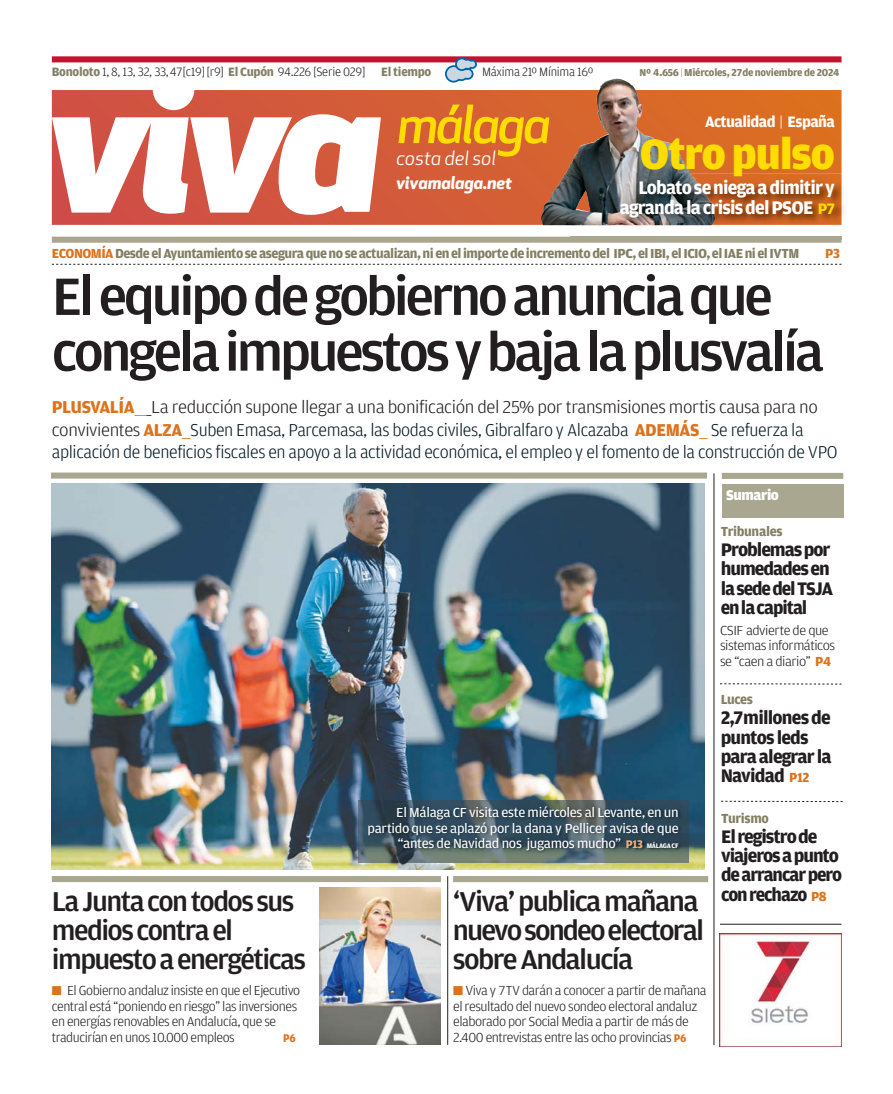
<style>
.page{position:relative;width:893px;height:1094px;background:#fff}
.page>*{position:absolute;margin:0;border:0;box-sizing:border-box;transform-origin:0 0}
.t1{font:500 55.65px/55.7px "Amplitude";letter-spacing:-.06em;color:#231f20;scale:1.05 1}
.t2{font:italic 500 51.45px "Apex New";letter-spacing:-.045em;color:#fd0}
.t3{font:900 45px "Amplitude";letter-spacing:-.025em;color:#fd0}
.t4{font:500 28.95px/29px "Amplitude";letter-spacing:-.055em;color:#231f20;scale:1.05 1}
.t5{font:500 28.95px/29px "Amplitude";letter-spacing:-.055em;color:#231f20}
.t6{font:700 19.35px/19.4px "Amplitude";letter-spacing:-.055em;color:#231f20}
.t7{font:700 19.35px/19.4px "Amplitude";letter-spacing:-.045em;color:#fff;text-align:right}
.t8{font:italic 19.35px "Apex New";letter-spacing:-.005em;color:#fff}
.t9{font:300 18.15px/22.2px "Amplitude";letter-spacing:-.02em;color:#051922}
.t10{font:italic 700 17.1px "Apex New";letter-spacing:-.005em;color:#fff}
.t11{font:700 16.05px "Amplitude";letter-spacing:-.035em;color:#fff}
.t12{font:900 15px "Amplitude";letter-spacing:-.025em;color:#fff}
.t13{font:300 13.95px/15.5px "Amplitude";letter-spacing:-.035em;color:#231f20}
.t14{font:700 13.95px "Amplitude";letter-spacing:-.035em;color:#827f64}
.t15{font:13.95px/15.5px "Amplitude";letter-spacing:-.025em;color:#fff;text-align:right;scale:1.05 1}
.t16{font:300 13.95px/15.5px "Amplitude";letter-spacing:-.035em;color:#231f20;scale:1.05 1}
.t17{font:700 13.95px "Amplitude";color:#dc721c}
.t18{font:300 12.9px "Amplitude";letter-spacing:-.02em;color:#231f20}
.t19{font:700 11.85px "Amplitude";color:#dc721c;scale:.93 1}
.t20{font:700 10.65px "Amplitude";letter-spacing:-.025em;color:#827f64}
.s1{font-weight:700;color:#827f64}
.s2{font-weight:300}
.s3{font-size:16.05px;color:#fd0}
.s4{color:#dc721c}
.s5{font-weight:700;color:#dc721c}
.s6{color:#231f20}
.s7{font-weight:700;font-size:11.85px;color:#edb07e}
.s8{font-weight:700;font-size:6.9px}
.s9{font-weight:700;font-size:11.85px;color:#dc721c}
.s10{font-size:13.95px;color:#dc721c}
</style>
<div class="page">
<div style="left:52px;top:56px;width:789px;height:6px;background:#c4122f"></div>
<img style="left:52px;top:90px;width:789px;height:135px">
<svg style="left:444px;top:57px;width:34px;height:26px"></svg>
<svg style="left:52px;top:90px;width:329px;height:125px"></svg>
<img style="left:720px;top:933px;width:121px;height:113px">
<hr style="left:713px;top:473px;width:1px;height:572px;background:#231f20">
<div style="left:52px;top:237px;width:789px;height:6px;background:#a9a790"></div>
<svg style="left:52px;top:264px;width:789px;height:1px"></svg>
<div style="left:721px;top:484px;width:122px;height:34px;background:#a9a790"></div>
<div style="left:721px;top:473px;width:122px;height:6px;background:#a9a790"></div>
<svg style="left:720px;top:683px;width:121px;height:2px"></svg>
<svg style="left:721px;top:801px;width:121px;height:1px"></svg>
<img style="left:52px;top:484px;width:652px;height:385px">
<div style="left:51px;top:472px;width:656px;height:6px;background:#a9a790"></div>
<img style="left:342px;top:801px;width:351px;height:65px">
<hr style="left:447px;top:876px;width:1px;height:168px;background:#231f20">
<div style="left:453px;top:876px;width:255px;height:6px;background:#a9a790"></div>
<div style="left:52px;top:876px;width:389px;height:6px;background:#a9a790"></div>
<img style="left:319px;top:887px;width:122px;height:157px">
<img style="left:541px;top:78px;width:174px;height:147px">
<img style="left:570px;top:173px;width:274px;height:67px">
<img style="left:715px;top:173px;width:126px;height:52px">
<img style="left:570px;top:237px;width:271px;height:3px">
<img style="left:570px;top:173px;width:145px;height:52px">
<hr style="left:720px;top:924px;width:121px;height:1px;background:#231f20">
<p class="t18" style="left:52px;top:66px;width:381px"><span class="s1">Bonoloto</span> 1, 8, 13, 32, 33, 47 [c19] [r9] <span class="s1">El Cupón</span> 94.226 [Serie 029] <span class="s1">El tiempo</span></p>
<p class="t18" style="left:482px;top:66px;width:113px">Máxima 21º Mínima 16º</p>
<p class="t20" style="left:639px;top:68px;width:201px">Nº 4.656 <span class="s2">|</span> Miércoles, 27 de noviembre de 2024</p>
<h2 class="t2" style="left:397px;top:95px;width:155px">málaga</h2>
<h3 class="t8" style="left:396px;top:150px;width:101px">costa del sol</h3>
<p class="t10" style="left:396px;top:173px;width:117px">vivamalaga.net</p>
<p class="t11" style="left:705px;top:116px;width:131px">Actualidad <span class="s2">|</span> España</p>
<h3 class="t3" style="left:639px;top:136px;width:197px">Otro pulso</h3>
<h3 class="t7" style="left:619px;top:179px;width:217px">Lobato se niega a dimitir y agranda la crisis del PSOE <span class="s3">P7</span></h3>
<p class="t14" style="left:52px;top:248px;width:749px"><span class="s4">ECONOMÍA</span>Desde el Ayuntamiento se asegura que no se actualizan, ni en el importe de incremento del IPC, el IBI, el ICIO, el IAE ni el IVTM</p>
<p class="t17" style="left:825px;top:248px;width:16px">P3</p>
<h1 class="t1" style="left:52px;top:272px;width:737px">El equipo de gobierno anuncia que congela impuestos y baja la plusvalía</h1>
<p class="t9" style="left:52px;top:397px;width:787px"><span class="s5">PLUSVALÍA</span><span class="s4">___</span><span class="s6">_La reducción supone llegar a una bonificación del 25% por transmisiones mortis causa para no convivientes</span> <span class="s5">ALZA</span><span class="s4">__</span>Suben Emasa, Parcemasa, las bodas civiles, Gibralfaro y Alcazaba <span class="s5">ADEMÁS</span><span class="s4">__</span> Se refuerza la aplicación de beneficios fiscales en apoyo a la actividad económica, el empleo y el fomento de la construcción de VPO</p>
<p class="t12" style="left:726px;top:489px;width:54px">Sumario</p>
<p class="t14" style="left:720px;top:526px;width:63px">Tribunales</p>
<h3 class="t6" style="left:720px;top:541px;width:114px">Problemas por humedades en la sede del TSJA en la capital</h3>
<p class="t16" style="left:720px;top:623px;width:111px">CSIF advierte de que sistemas informáticos se “caen a diario” <span class="s5">P4</span></p>
<h3 class="t5" style="left:52px;top:888px;width:256px">La Junta con todos sus medios contra el impuesto a energéticas</h3>
<p class="t13" style="left:52px;top:983px;width:250px"><span class="s4">■</span> El Gobierno andaluz insiste en que el Ejecutivo central está “poniendo en riesgo” las inversiones en energías renovables en Andalucía, que se traducirían en unos 10.000 empleos</p>
<p class="t19" style="left:283px;top:1033px;width:15px">P6</p>
<p class="t15" style="left:367px;top:805px;width:298px">El Málaga CF visita este miércoles al Levante, en un partido que se aplazó por la dana y Pellicer avisa de que “antes de Navidad nos jugamos mucho” <span class="s7">P13</span> <span class="s8">MÁLAGA CF</span></p>
<h3 class="t4" style="left:453px;top:888px;width:241px">‘Viva’ publica mañana nuevo sondeo electoral sobre Andalucía</h3>
<p class="t13" style="left:453px;top:983px;width:255px"><span class="s4">■</span> Viva y 7 TV darán a conocer a partir de mañana el resultado del nuevo sondeo electoral andaluz elaborado por Social Media a partir de más de 2.400 entrevistas entre las ocho provincias <span class="s9">P6</span></p>
<p class="t14" style="left:720px;top:694px;width:34px">Luces</p>
<h3 class="t6" style="left:720px;top:709px;width:112px">2,7 millones de puntos leds para alegrar la<br>Navidad <span class="s10">P12</span></h3>
<p class="t14" style="left:721px;top:812px;width:49px">Turismo</p>
<h3 class="t6" style="left:721px;top:827px;width:123px">El registro de viajeros a punto de arrancar pero con rechazo <span class="s10">P8</span></h3>
</div>
